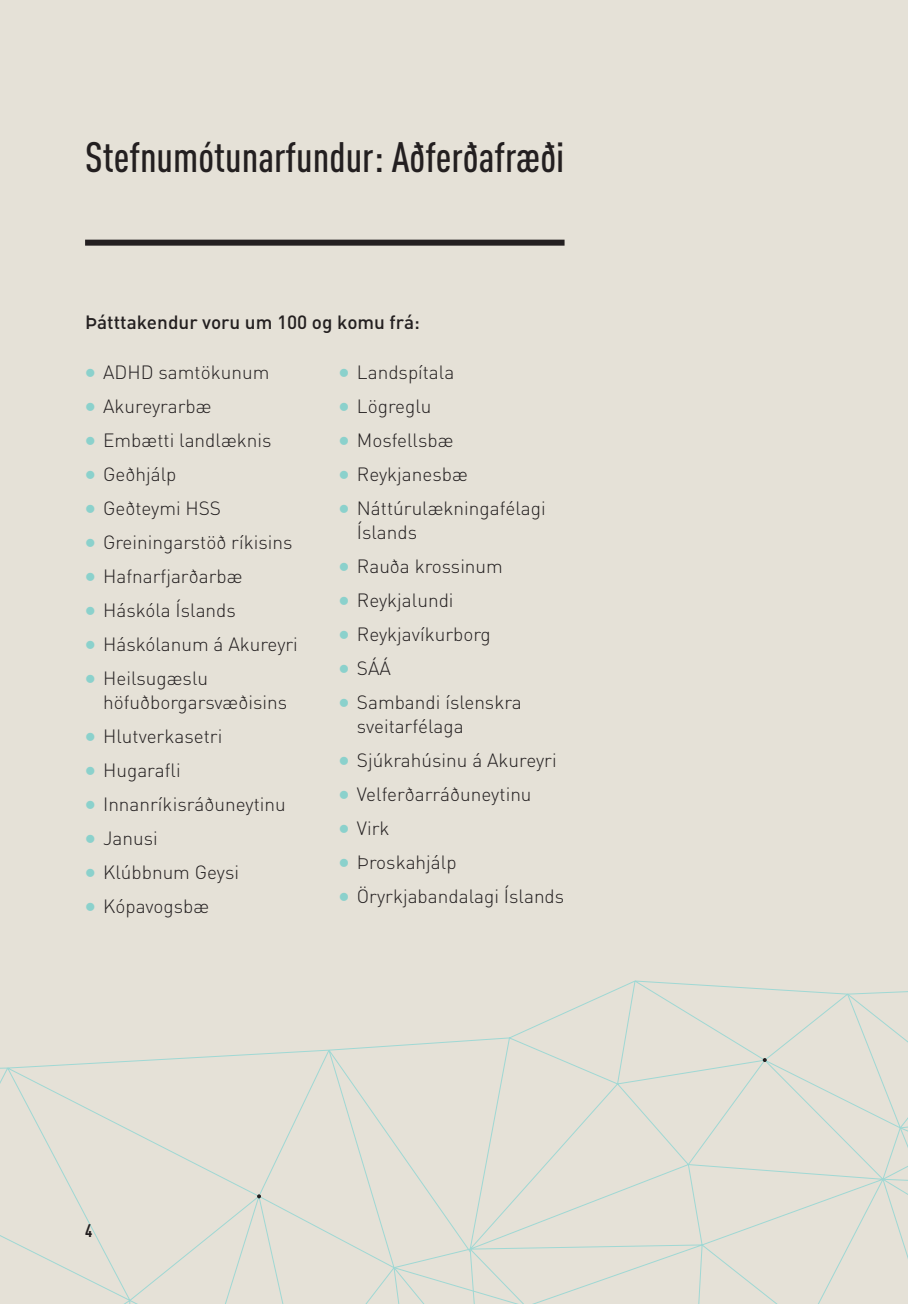
<style>
.page{position:relative;width:908px;height:1304px;background:#fff}
.page>*{position:absolute;margin:0;border:0;box-sizing:border-box;transform-origin:0 0}
.t1{font:500 42px "DIN Cond";color:#231f20}
.t2{font:300 19px/24px "DIN";color:#231f20}
.t3{font:500 19px "DIN";color:#231f20}
.t4{font:700 18px "DIN Cond";color:#231f20}
.s1{color:#8bd1cc}
</style>
<div class="page">
<div style="left:0;top:0;width:907px;height:1304px;background:#e5e1d7"></div>
<svg style="left:0;top:1072px;width:374px;height:232px"></svg>
<svg style="left:374px;top:980px;width:533px;height:324px"></svg>
<svg style="left:257px;top:1194px;width:4px;height:4px"></svg>
<svg style="left:762px;top:1058px;width:4px;height:4px"></svg>
<div style="left:85px;top:240px;width:479px;height:6px;background:#231f20"></div>
<h1 class="t1" style="left:85px;top:132px;width:480px">Stefnumótunarfundur: Aðferðafræði</h1>
<p class="t3" style="left:85px;top:310px;width:336px">Þátttakendur voru um 100 og komu frá:</p>
<p class="t2" style="left:85px;top:360px;width:186px"><span class="s1">●</span> ADHD samtökunum</p>
<p class="t2" style="left:85px;top:394px;width:128px"><span class="s1">●</span> Akureyrarbæ</p>
<p class="t2" style="left:85px;top:428px;width:188px"><span class="s1">●</span> Embætti landlæknis</p>
<p class="t2" style="left:85px;top:462px;width:93px"><span class="s1">●</span> Geðhjálp</p>
<p class="t2" style="left:85px;top:496px;width:137px"><span class="s1">●</span> Geðteymi HSS</p>
<p class="t2" style="left:85px;top:530px;width:209px"><span class="s1">●</span> Greiningarstöð ríkisins</p>
<p class="t2" style="left:85px;top:564px;width:159px"><span class="s1">●</span> Hafnarfjarðarbæ</p>
<p class="t2" style="left:85px;top:598px;width:152px"><span class="s1">●</span> Háskóla Íslands</p>
<p class="t2" style="left:85px;top:632px;width:214px"><span class="s1">●</span> Háskólanum á Akureyri</p>
<p class="t2" style="left:103px;top:666px;width:185px;text-indent:-18px"><span class="s1">●</span> Heilsugæslu höfuðborgarsvæðisins</p>
<p class="t2" style="left:85px;top:724px;width:139px"><span class="s1">●</span> Hlutverkasetri</p>
<p class="t2" style="left:85px;top:758px;width:97px"><span class="s1">●</span> Hugarafli</p>
<p class="t2" style="left:85px;top:792px;width:202px"><span class="s1">●</span> Innanríkisráðuneytinu</p>
<p class="t2" style="left:85px;top:826px;width:74px"><span class="s1">●</span> Janusi</p>
<p class="t2" style="left:85px;top:860px;width:155px"><span class="s1">●</span> Klúbbnum Geysi</p>
<p class="t2" style="left:85px;top:894px;width:126px"><span class="s1">●</span> Kópavogsbæ</p>
<p class="t2" style="left:339px;top:360px;width:117px"><span class="s1">●</span> Landspítala</p>
<p class="t2" style="left:339px;top:394px;width:94px"><span class="s1">●</span> Lögreglu</p>
<p class="t2" style="left:339px;top:428px;width:116px"><span class="s1">●</span> Mosfellsbæ</p>
<p class="t2" style="left:339px;top:462px;width:131px"><span class="s1">●</span> Reykjanesbæ</p>
<p class="t2" style="left:357px;top:496px;width:190px;text-indent:-18px"><span class="s1">●</span> Náttúrulækningafélagi<br>Íslands</p>
<p class="t2" style="left:339px;top:554px;width:165px"><span class="s1">●</span> Rauða krossinum</p>
<p class="t2" style="left:339px;top:588px;width:116px"><span class="s1">●</span> Reykjalundi</p>
<p class="t2" style="left:339px;top:622px;width:153px"><span class="s1">●</span> Reykjavíkurborg</p>
<p class="t2" style="left:339px;top:656px;width:54px"><span class="s1">●</span> SÁÁ</p>
<p class="t2" style="left:357px;top:690px;width:166px;text-indent:-18px"><span class="s1">●</span> Sambandi íslenskra sveitarfélaga</p>
<p class="t2" style="left:339px;top:748px;width:219px"><span class="s1">●</span> Sjúkrahúsinu á Akureyri</p>
<p class="t2" style="left:339px;top:782px;width:194px"><span class="s1">●</span> Velferðarráðuneytinu</p>
<p class="t2" style="left:339px;top:816px;width:52px"><span class="s1">●</span> Virk</p>
<p class="t2" style="left:339px;top:850px;width:119px"><span class="s1">●</span> Þroskahjálp</p>
<p class="t2" style="left:339px;top:884px;width:227px"><span class="s1">●</span> Öryrkjabandalagi Íslands</p>
<p class="t4" style="left:85px;top:1220px;width:9px">4</p>
</div>
